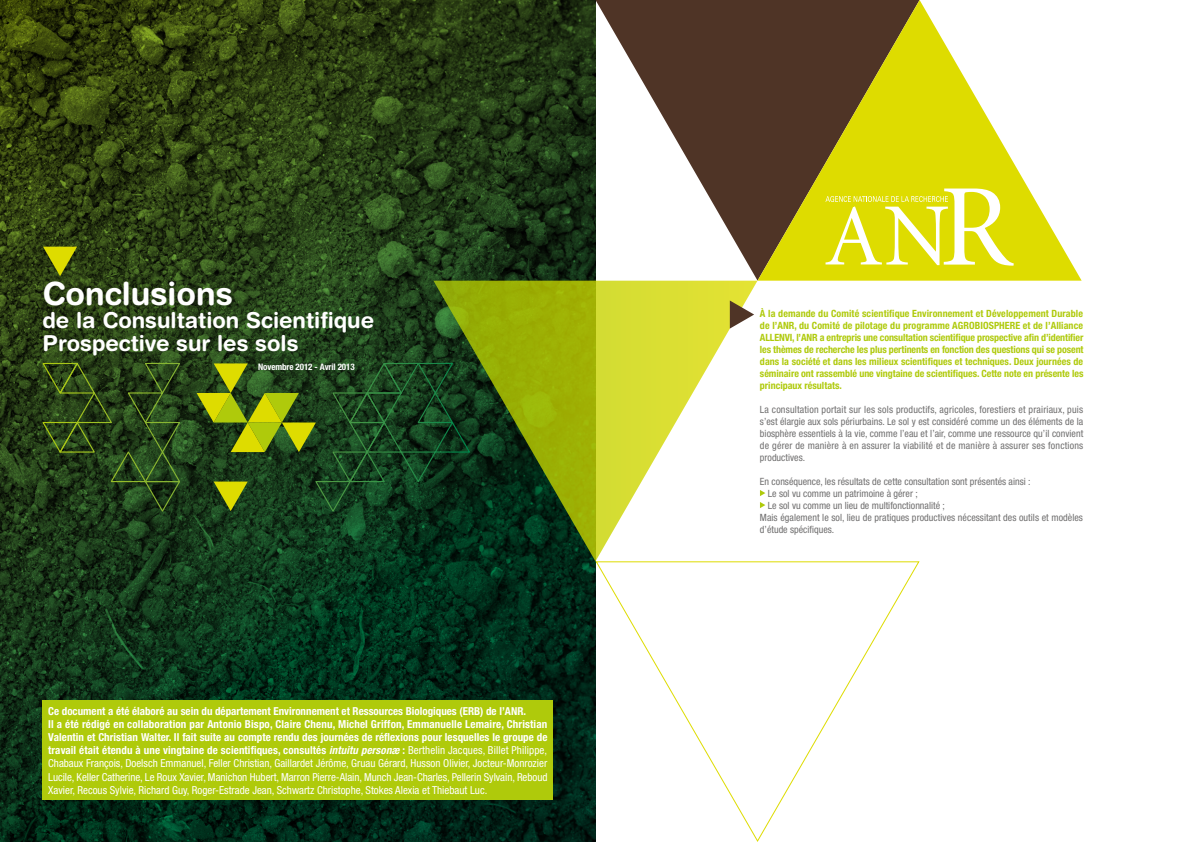
<style>
.page{position:relative;width:1191px;height:842px;background:#fff}
.page>*{position:absolute;margin:0;border:0;box-sizing:border-box;transform-origin:0 0}
.t1{font:700 32px "Helvetica Rounded";color:#fff}
.t2{font:700 22px/23px "Helvetica Rounded";color:#fff}
.t3{font:condensed 11px/13.2px "Helvetica Neue";color:#fff}
.t4{font:condensed 10px/12px "Helvetica Neue";color:#706f6f;text-align:justify}
.t5{font:700 condensed 10px/12px "Helvetica Neue";letter-spacing:-.005em;color:#afca0b;text-align:justify}
.t6{font:700 condensed 9px "Helvetica Neue";letter-spacing:-.01em;color:#fff}
.s1{font-weight:700}
.s2{font-weight:700;font-style:italic}
</style>
<div class="page">
<img style="left:0;top:0;width:595px;height:842px">
<svg style="left:760px;top:490px;width:5px;height:6px"></svg>
<svg style="left:760px;top:502px;width:5px;height:6px"></svg>
<svg style="left:595px;top:0;width:162px;height:281px"></svg>
<svg style="left:595px;top:561px;width:325px;height:281px"></svg>
<svg style="left:433px;top:281px;width:324px;height:280px"></svg>
<svg style="left:757px;top:0;width:324px;height:281px"></svg>
<svg style="left:825px;top:189px;width:188px;height:77px"></svg>
<svg style="left:730px;top:300px;width:24px;height:29px"></svg>
<svg style="left:42px;top:361px;width:139px;height:152px;background:#284318"></svg>
<svg style="left:197px;top:361px;width:274px;height:152px;background:#2b4f1a"></svg>
<svg style="left:43px;top:247px;width:34px;height:29px"></svg>
<div style="left:43px;top:700px;width:510px;height:99px;background:#afca0b"></div>
<h1 class="t1" style="left:43px;top:274px;width:192px">Conclusions</h1>
<h2 class="t2" style="left:43px;top:309px;width:333px">de la Consultation Scientifique<br>Prospective sur les sols</h2>
<p class="t6" style="left:258px;top:361px;width:98px">Novembre 2012 - Avril 2013</p>
<p class="t3" style="left:48px;top:704px;width:501px"><span class="s1">Ce document a été élaboré au sein du département Environnement et Ressources Biologiques (ERB) de l’ANR.<br>Il a été rédigé en collaboration par Antonio Bispo, Claire Chenu, Michel Griffon, Emmanuelle Lemaire, Christian Valentin et Christian Walter. Il fait suite au compte rendu des journées de réflexions pour lesquelles le groupe de travail était étendu à une vingtaine de scientifiques, consultés</span> <span class="s2">intuitu personæ</span> <span class="s1">:</span> Berthelin Jacques, Billet Philippe, Chabaux François, Doelsch Emmanuel, Feller Christian, Gaillardet Jérôme, Gruau Gérard, Husson Olivier, Jocteur-Monrozier Lucile, Keller Catherine, Le Roux Xavier, Manichon Hubert, Marron Pierre-Alain, Munch Jean-Charles, Pellerin Sylvain, Reboud Xavier, Recous Sylvie, Richard Guy, Roger-Estrade Jean, Schwartz Christophe, Stokes Alexia et Thiebaut Luc.</p>
<p class="t5" style="left:760px;top:307px;width:325px">À la demande du Comité scientifique Environnement et Développement Durable de l’ANR, du Comité de pilotage du programme AGROBIOSPHERE et de l’Alliance ALLENVI, l’ANR a entrepris une consultation scientifique prospective afin d’identifier les thèmes de recherche les plus pertinents en fonction des questions qui se posent dans la société et dans les milieux scientifiques et techniques. Deux journées de séminaire ont rassemblé une vingtaine de scientifiques. Cette note en présente les principaux résultats.</p>
<p class="t4" style="left:760px;top:403px;width:325px">La consultation portait sur les sols productifs, agricoles, forestiers et prairiaux, puis s’est élargie aux sols périurbains. Le sol y est considéré comme un des éléments de la biosphère essentiels à la vie, comme l’eau et l’air, comme une ressource qu’il convient de gérer de manière à en assurer la viabilité et de manière à assurer ses fonctions productives.</p>
<p class="t4" style="left:760px;top:475px;width:272px">En conséquence, les résultats de cette consultation sont présentés ainsi :</p>
<p class="t4" style="left:768px;top:487px;width:151px">Le sol vu comme un patrimoine à gérer ;</p>
<p class="t4" style="left:768px;top:499px;width:179px">Le sol vu comme un lieu de multifonctionnalité ;</p>
<p class="t4" style="left:760px;top:511px;width:324px">Mais également le sol, lieu de pratiques productives nécessitant des outils et modèles</p>
<p class="t4" style="left:760px;top:523px;width:76px">d’étude spécifiques.</p>
</div>
